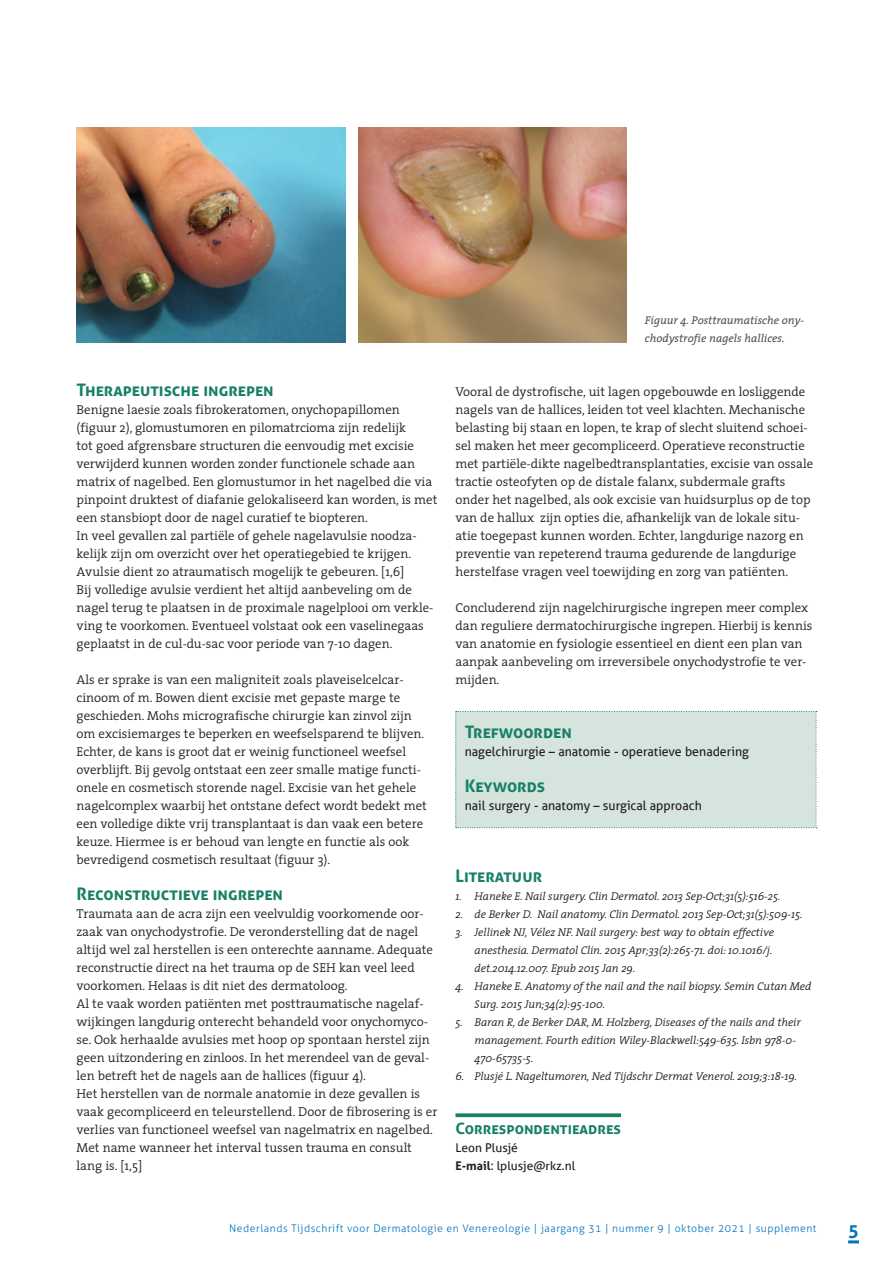
<style>
.page{position:relative;width:893px;height:1263px;background:#fff}
.page>*{position:absolute;margin:0;border:0;box-sizing:border-box;transform-origin:0 0}
.t1{font:700 18px "Aller";color:#0075bf}
.TUSSENKOP_1-Aller_TH{font:700 17.25px "Aller";color:#178066}
.TUSSENKOP_1-Aller{font:700 17.25px "Aller";color:#178066}
.Correspondentie_-_ko{font:700 15.75px "Aller";color:#178066}
.PLATTE_TEKS{font:300 12.9px/18px "The Serif";color:#231f20}
.t2{font:12.75px "Aller";color:#231f20}
.Correspondentie_-_pl{font:12px "Aller";color:#231f20}
.t3{font:italic 300 11.25px/18px "The Serif";letter-spacing:-.005em;color:#231f20}
.Bijschrift{font:italic 11.25px/18px "The Serif";color:#4d5056}
.t4{font:300 10.5px "Aller";letter-spacing:.05em;color:#0075bf}
.s1{font-weight:700}
</style>
<div class="page">
<svg style="left:848px;top:1240px;width:11px;height:3px"></svg>
<svg style="left:455px;top:1113px;width:166px;height:4px"></svg>
<img style="left:77px;top:128px;width:268px;height:214px">
<img style="left:358px;top:128px;width:269px;height:214px">
<div style="left:455px;top:711px;width:362px;height:117px;background:#d6e4de"></div>
<p class="TUSSENKOP_1-Aller_TH" style="left:77px;top:379px;width:199px">Therapeutische ingrepen</p>
<p class="PLATTE_TEKS" style="left:77px;top:400px;width:362px">Benigne laesie zoals fibrokeratomen, onychopapillomen (figuur 2), glomustumoren en pilomatrcioma zijn redelijk<br>tot goed afgrensbare structuren die eenvoudig met excisie verwijderd kunnen worden zonder functionele schade aan matrix of nagelbed. Een glomustumor in het nagelbed die via pinpoint druktest of diafanie gelokaliseerd kan worden, is met een stansbiopt door de nagel curatief te biopteren.</p>
<p class="PLATTE_TEKS" style="left:77px;top:526px;width:342px">In veel gevallen zal partiële of gehele nagelavulsie noodza&shy;kelijk zijn om overzicht over het operatiegebied te krijgen.<br>Avulsie dient zo atraumatisch mogelijk te gebeuren. [1,6]</p>
<p class="PLATTE_TEKS" style="left:77px;top:580px;width:358px">Bij volledige avulsie verdient het altijd aanbeveling om de nagel terug te plaatsen in de proximale nagelplooi om verkle&shy;ving te voorkomen. Eventueel volstaat ook een vaselinegaas geplaatst in de cul-du-sac voor periode van 7-10 dagen.</p>
<p class="PLATTE_TEKS" style="left:77px;top:670px;width:352px">Als er sprake is van een maligniteit zoals plaveiselcelcar&shy;cinoom of m. Bowen dient excisie met gepaste marge te geschieden. Mohs micrografische chirurgie kan zinvol zijn om excisiemarges te beperken en weefselsparend te blijven.<br>Echter, de kans is groot dat er weinig functioneel weefsel overblijft. Bij gevolg ontstaat een zeer smalle matige functi&shy;onele en cosmetisch storende nagel. Excisie van het gehele nagelcomplex waarbij het ontstane defect wordt bedekt met een volledige dikte vrij transplantaat is dan vaak een betere keuze. Hiermee is er behoud van lengte en functie als ook bevredigend cosmetisch resultaat (figuur 3).</p>
<p class="TUSSENKOP_1-Aller_TH" style="left:77px;top:883px;width:208px">Reconstructieve ingrepen</p>
<p class="PLATTE_TEKS" style="left:77px;top:904px;width:358px">Traumata aan de acra zijn een veelvuldig voorkomende oor&shy;zaak van onychodystrofie. De veronderstelling dat de nagel altijd wel zal herstellen is een onterechte aanname. Adequate reconstructie direct na het trauma op de SEH kan veel leed voorkomen. Helaas is dit niet des dermatoloog.</p>
<p class="PLATTE_TEKS" style="left:77px;top:994px;width:355px">Al te vaak worden patiënten met posttraumatische nagelaf&shy;wijkingen langdurig onterecht behandeld voor onychomyco&shy;se. Ook herhaalde avulsies met hoop op spontaan herstel zijn geen uitzondering en zinloos. In het merendeel van de geval&shy;len betreft het de nagels aan de hallices (figuur 4).</p>
<p class="PLATTE_TEKS" style="left:77px;top:1084px;width:362px">Het herstellen van de normale anatomie in deze gevallen is vaak gecompliceerd en teleurstellend. Door de fibrosering is er verlies van functioneel weefsel van nagelmatrix en nagelbed.<br>Met name wanneer het interval tussen trauma en consult lang is. [1,5]</p>
<p class="Bijschrift" style="left:645px;top:311px;width:161px">Figuur 4. Posttraumatische ony&shy;chodystrofie nagels hallices.</p>
<p class="PLATTE_TEKS" style="left:455px;top:382px;width:359px">Vooral de dystrofische, uit lagen opgebouwde en losliggende nagels van de hallices, leiden tot veel klachten. Mechanische belasting bij staan en lopen, te krap of slecht sluitend schoei&shy;sel maken het meer gecompliceerd. Operatieve reconstructie met partiële-dikte nagelbedtransplantaties, excisie van ossale tractie osteofyten op de distale falanx, subdermale grafts onder het nagelbed, als ook excisie van huidsurplus op de top van de hallux zijn opties die, afhankelijk van de lokale situ&shy;atie toegepast kunnen worden. Echter, langdurige nazorg en preventie van repeterend trauma gedurende de langdurige herstelfase vragen veel toewijding en zorg van patiënten.</p>
<p class="PLATTE_TEKS" style="left:455px;top:598px;width:359px">Concluderend zijn nagelchirurgische ingrepen meer complex dan reguliere dermatochirurgische ingrepen. Hierbij is kennis van anatomie en fysiologie essentieel en dient een plan van aanpak aanbeveling om irreversibele onychodystrofie te ver&shy;mijden.</p>
<p class="TUSSENKOP_1-Aller" style="left:465px;top:721px;width:109px">Trefwoorden</p>
<p class="t2" style="left:465px;top:744px;width:286px">nagelchirurgie – anatomie - operatieve benadering</p>
<p class="TUSSENKOP_1-Aller" style="left:465px;top:775px;width:82px">Keywords</p>
<p class="t2" style="left:465px;top:798px;width:239px">nail surgery - anatomy – surgical approach</p>
<p class="TUSSENKOP_1-Aller_TH" style="left:455px;top:865px;width:88px">Literatuur</p>
<p class="t3" style="left:455px;top:887px;width:326px">1. Haneke E. Nail surgery. Clin Dermatol. 2013 Sep-Oct;31(5):516-25.</p>
<p class="t3" style="left:455px;top:905px;width:348px">2. de Berker D. Nail anatomy. Clin Dermatol. 2013 Sep-Oct;31(5):509-15.</p>
<p class="t3" style="left:475px;top:923px;width:301px;text-indent:-19px">3. Jellinek NJ, Vélez NF. Nail surgery: best way to obtain effective anesthesia. Dermatol Clin. 2015 Apr;33(2):265-71. doi: 10.1016/j. det.2014.12.007. Epub 2015 Jan 29.</p>
<p class="t3" style="left:475px;top:977px;width:338px;text-indent:-19px">4. Haneke E. Anatomy of the nail and the nail biopsy. Semin Cutan Med<br>Surg. 2015 Jun;34(2):95-100.</p>
<p class="t3" style="left:475px;top:1013px;width:328px;text-indent:-19px">5. Baran R, de Berker DAR, M. Holzberg, Diseases of the nails and their management. Fourth edition Wiley-Blackwell:549-635. Isbn 978-0-<br>470-65735-5.</p>
<p class="t3" style="left:455px;top:1067px;width:343px">6. Plusjé L. Nageltumoren, Ned Tijdschr Dermat Venerol. 2019;3:18-19.</p>
<p class="Correspondentie_-_ko" style="left:455px;top:1119px;width:167px">Correspondentieadres</p>
<p class="Correspondentie_-_pl" style="left:455px;top:1140px;width:64px">Leon Plusjé</p>
<p class="Correspondentie_-_pl" style="left:455px;top:1158px;width:121px"><span class="s1">E-mail</span>: lplusje@rkz.nl</p>
<p class="t4" style="left:229px;top:1222px;width:589px">Nederlands Tijdschrift voor Dermatologie en Venereologie | jaargang 31 | nummer 9 | oktober 2021 | supplement</p>
<h1 class="t1" style="left:848px;top:1220px;width:12px">5</h1>
</div>
